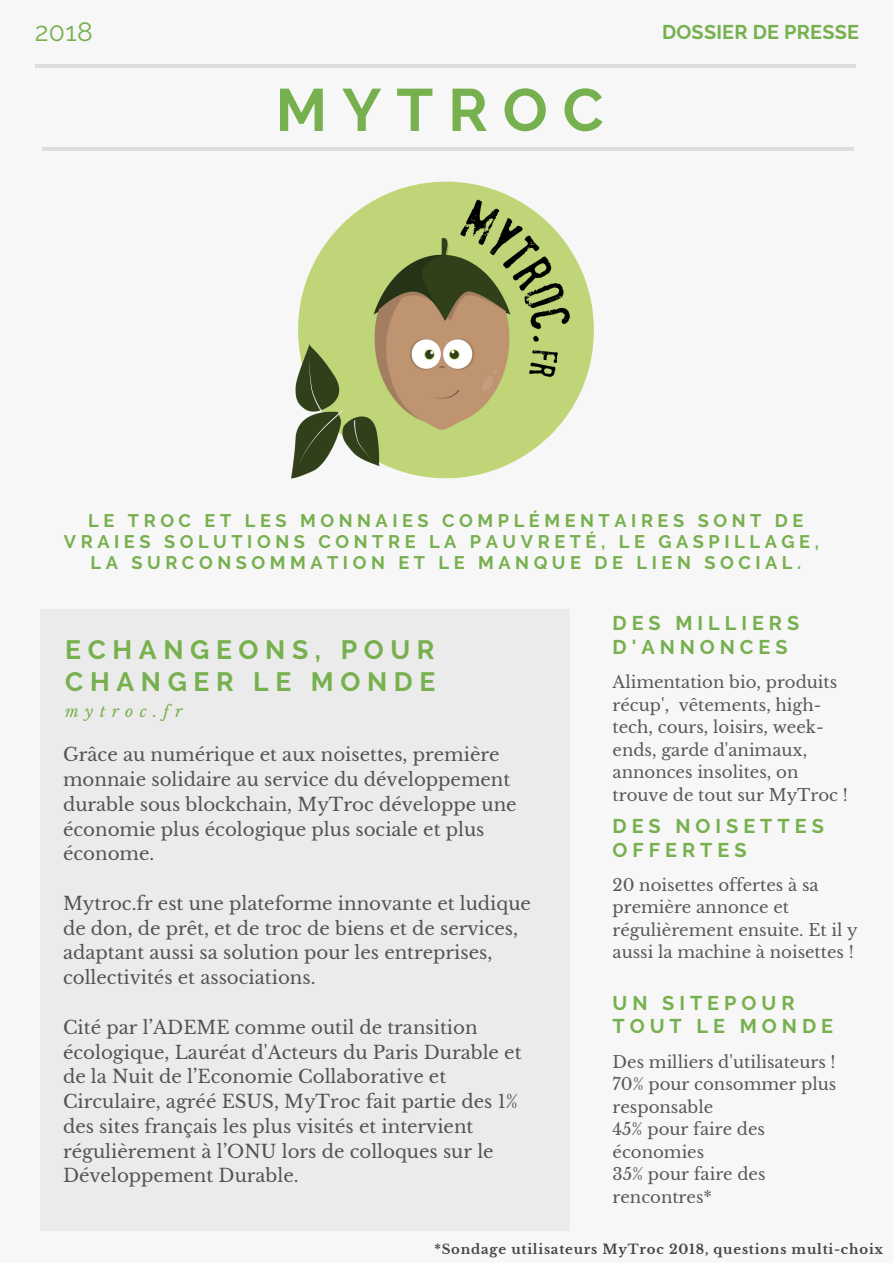
<style>
.page{position:relative;width:893px;height:1263px;background:#f7f7f7}
.page>*{position:absolute;margin:0;border:0;box-sizing:border-box;transform-origin:0 0}
.t1{font:700 59.55px "Raleway";letter-spacing:.25em;color:#77b04e}
.t2{font:700 26.55px/31.5px "Raleway";letter-spacing:.25em;color:#77b04e}
.t3{font:26.55px "Raleway";color:#77b04e}
.t4{font:700 19.8px/23.7px "Raleway";letter-spacing:.25em;color:#77b04e}
.t5{font:700 19.8px "Raleway";letter-spacing:.01em;color:#77b04e}
.t6{font:18.15px/24.8px "Libre Baskerville";color:#000}
.t7{font:700 18.15px/21.5px "Raleway";letter-spacing:.25em;color:#77b04e;text-align:center}
.t8{font:16.5px/22.5px "Libre Baskerville";color:#000}
.t9{font:italic 15.75px "Libre Baskerville";letter-spacing:.4em;color:#77b04e}
.t10{font:700 13.2px "Libre Baskerville";letter-spacing:.06em;color:#464544}
</style>
<div class="page">
<hr style="left:42px;top:148px;width:811px;height:3px;background:#000">
<hr style="left:35px;top:64px;width:820px;height:4px;background:#dedede">
<div style="left:41px;top:609px;width:529px;height:622px;background:#ebebeb"></div>
<img style="left:291px;top:181px;width:303px;height:298px">
<h2 class="t3" style="left:35px;top:16px;width:59px">2018</h2>
<p class="t5" style="left:662px;top:21px;width:198px">DOSSIER DE PRESSE</p>
<h1 class="t1" style="left:276px;top:75px;width:329px">MYTROC</h1>
<p class="t7" style="left:64px;top:509px;width:756px">LE TROC ET LES MONNAIES COMPLÉMENTAIRES SONT DE<br>VRAIES SOLUTIONS CONTRE LA PAUVRETÉ, LE GASPILLAGE,<br>LA SURCONSOMMATION ET LE MANQUE DE LIEN SOCIAL.</p>
<h2 class="t2" style="left:65px;top:634px;width:372px">ECHANGEONS, POUR<br>CHANGER LE MONDE</h2>
<p class="t9" style="left:65px;top:702px;width:118px">mytroc.fr</p>
<p class="t6" style="left:63px;top:742px;width:455px">Grâce au numérique et aux noisettes, première monnaie solidaire au service du développement durable sous blockchain, MyTroc développe une économie plus écologique plus sociale et plus économe.</p>
<p class="t6" style="left:63px;top:891px;width:469px">Mytroc.fr est une plateforme innovante et ludique de don, de prêt, et de troc de biens et de services, adaptant aussi sa solution pour les entreprises, collectivités et associations.</p>
<p class="t6" style="left:63px;top:1015px;width:460px">Cité par l’ADEME comme outil de transition écologique, Lauréat d'Acteurs du Paris Durable et de la Nuit de l’Economie Collaborative et Circulaire, agréé ESUS, MyTroc fait partie des 1% des sites français les plus visités et intervient régulièrement à l’ONU lors de colloques sur le Développement Durable.</p>
<p class="t4" style="left:613px;top:611px;width:188px">DES MILLIERS<br>D'ANNONCES</p>
<p class="t8" style="left:613px;top:671px;width:237px">Alimentation bio, produits récup', vêtements, high&shy;tech, cours, loisirs, week&shy;ends, garde d'animaux, annonces insolites, on trouve de tout sur MyTroc !</p>
<p class="t4" style="left:613px;top:814px;width:213px">DES NOISETTES<br>OFFERTES</p>
<p class="t8" style="left:613px;top:874px;width:247px">20 noisettes offertes à sa première annonce et régulièrement ensuite. Et il y aussi la machine à noisettes !</p>
<p class="t4" style="left:613px;top:991px;width:222px">UN SITEPOUR<br>TOUT LE MONDE</p>
<p class="t8" style="left:613px;top:1050px;width:225px">Des milliers d'utilisateurs !<br>70% pour consommer plus responsable<br>45% pour faire des économies<br>35% pour faire des rencontres*</p>
<p class="t10" style="left:434px;top:1241px;width:450px">*Sondage utilisateurs MyTroc 2018, questions multi-choix</p>
</div>
